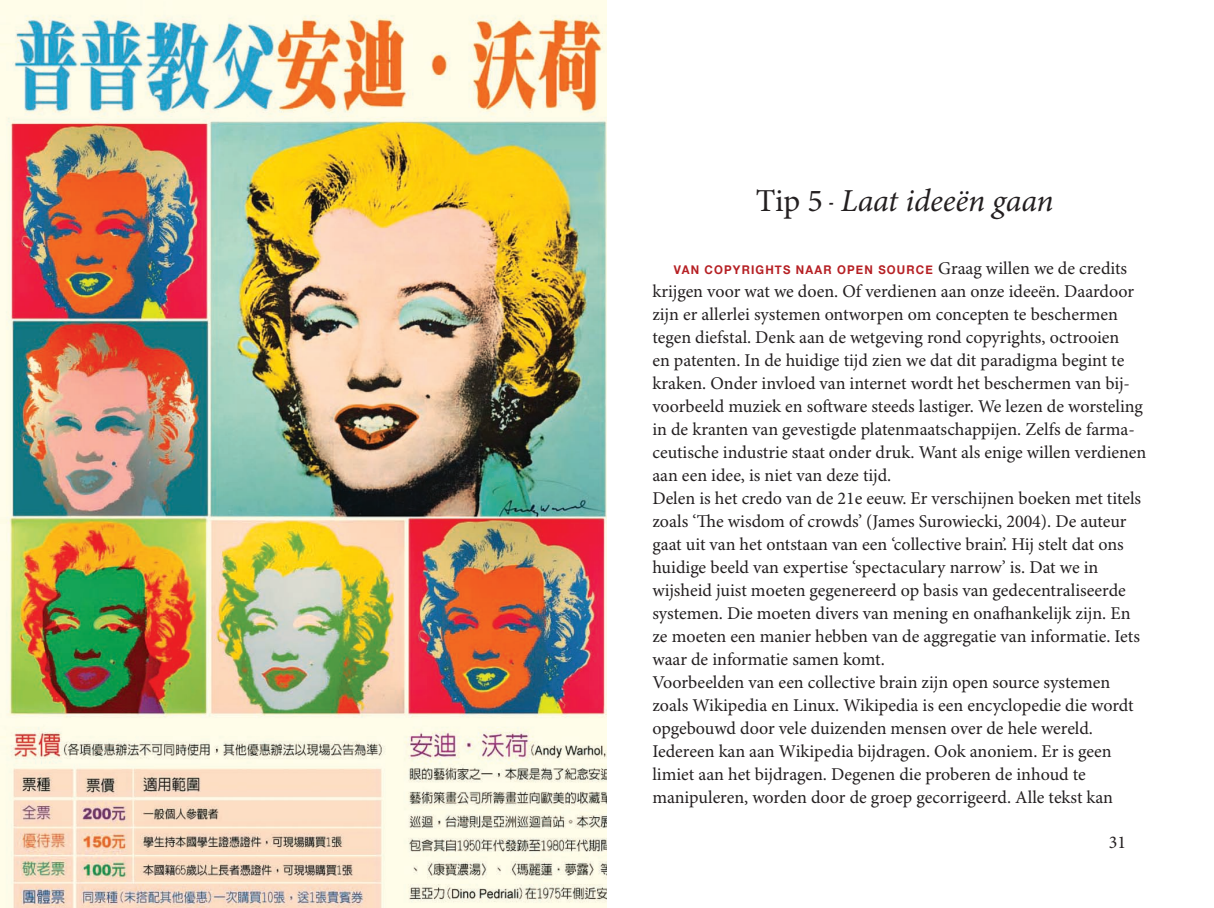
<style>
.page{position:relative;width:1214px;height:908px;background:#fff}
.page>*{position:absolute;margin:0;border:0;box-sizing:border-box;transform-origin:0 0}
.kopstyle{font:italic 32px "Minion Pro";letter-spacing:-.005em;color:#231f20}
.Paragraphbody{font:18px/23px "Minion Pro";color:#231f20}
.Paragraphbody-2{font:700 12px "Helvetica Neue";letter-spacing:.1em;color:#b62024;scale:.95 1}
.s1{font-style:normal}
.s2{font-family:"Minion Pro";font-weight:400;font-size:18px;color:#231f20}
</style>
<div class="page">
<img style="left:0;top:0;width:607px;height:907px">
<p class="kopstyle" style="left:756px;top:181px;width:299px"><span class="s1">Tip 5 -</span> Laat ideeën gaan</p>
<p class="Paragraphbody-2" style="left:674px;top:262px;width:478px">VAN COPYRIGHTS NAAR OPEN SOURCE <span class="s2">Graag willen we de credits</span></p>
<p class="Paragraphbody" style="left:652px;top:280px;width:495px">krijgen voor wat we doen. Of verdienen aan onze ideeën. Daardoor zijn er allerlei systemen ontworpen om concepten te beschermen tegen diefstal. Denk aan de wetgeving rond copyrights, octrooien<br>en patenten. In de huidige tijd zien we dat dit paradigma begint te kraken. Onder invloed van internet wordt het beschermen van bij&shy;voorbeeld muziek en software steeds lastiger. We lezen de worsteling in de kranten van gevestigde platenmaatschappijen. Zelfs de farma&shy;ceutische industrie staat onder druk. Want als enige willen verdienen aan een idee, is niet van deze tijd.</p>
<p class="Paragraphbody" style="left:652px;top:487px;width:490px">Delen is het credo van de 21e eeuw. Er verschijnen boeken met titels zoals ‘The wisdom of crowds’ (James Surowiecki, 2004). De auteur gaat uit van het ontstaan van een ‘collective brain’. Hij stelt dat ons huidige beeld van expertise ‘spectaculary narrow’ is. Dat we in wijsheid juist moeten gegenereerd op basis van gedecentraliseerde systemen. Die moeten divers van mening en onafhankelijk zijn. En ze moeten een manier hebben van de aggregatie van informatie. Iets waar de informatie samen komt.</p>
<p class="Paragraphbody" style="left:652px;top:671px;width:483px">Voorbeelden van een collective brain zijn open source systemen zoals Wikipedia en Linux. Wikipedia is een encyclopedie die wordt opgebouwd door vele duizenden mensen over de hele wereld.<br>Iedereen kan aan Wikipedia bijdragen. Ook anoniem. Er is geen limiet aan het bijdragen. Degenen die proberen de inhoud te manipuleren, worden door de groep gecorrigeerd. Alle tekst kan</p>
<p class="Paragraphbody" style="left:1108px;top:831px;width:19px">31</p>
</div>
